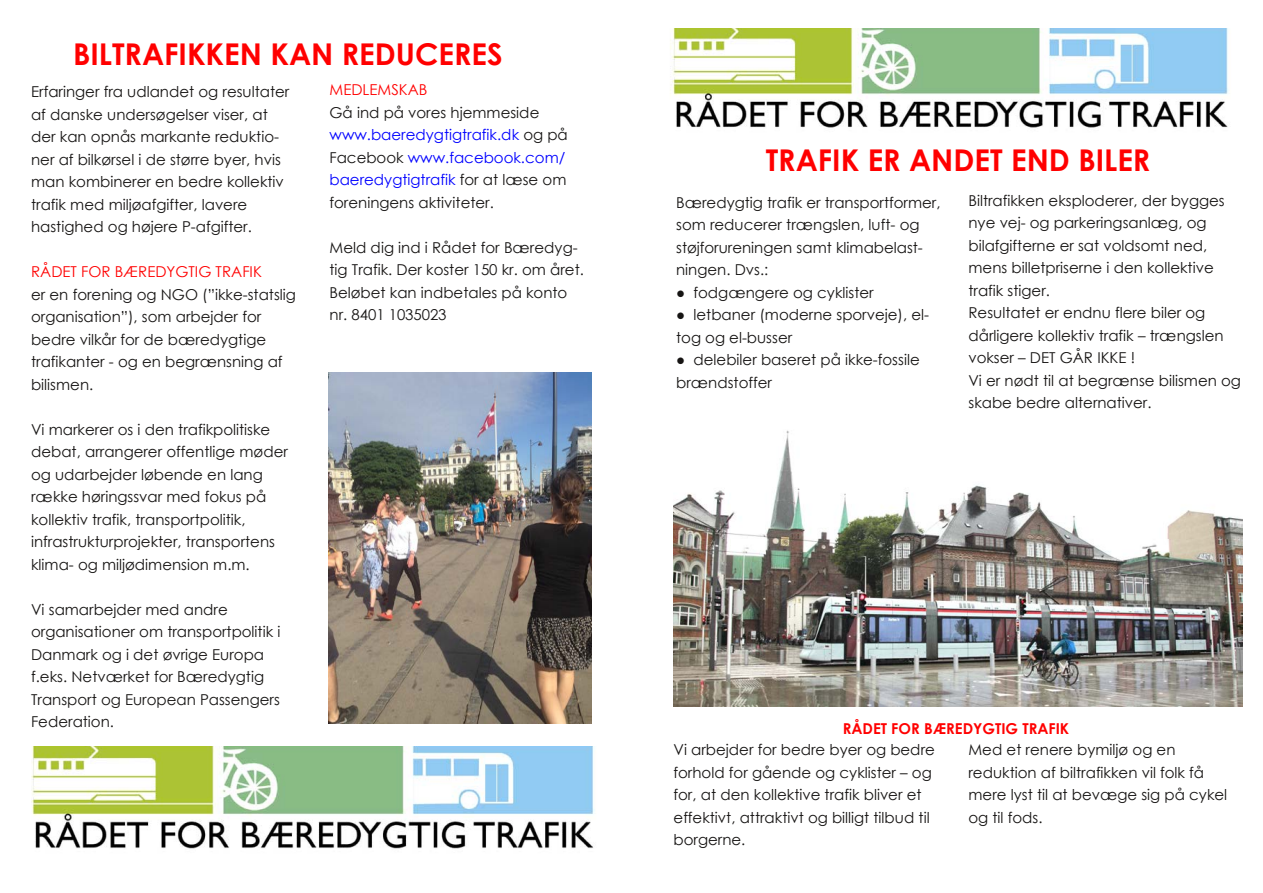
<style>
.page{position:relative;width:1263px;height:893px;background:#fff}
.page>*{position:absolute;margin:0;border:0;box-sizing:border-box;transform-origin:0 0}
.t1{font:700 30px "Century Gothic";color:#f00}
.t2{font:15px/22.5px "Century Gothic";color:#161413}
.t3{font:15px "Century Gothic";color:#f00}
.t4{font:700 15px "Century Gothic";color:#f00}
.s1{color:#00f}
</style>
<div class="page">
<img style="left:670px;top:28px;width:559px;height:100px">
<img style="left:673px;top:430px;width:570px;height:277px">
<img style="left:328px;top:373px;width:263px;height:350px">
<img style="left:31px;top:746px;width:564px;height:103px">
<h1 class="t1" style="left:73px;top:35px;width:431px">BILTRAFIKKEN KAN REDUCERES</h1>
<p class="t2" style="left:31px;top:80px;width:260px">Erfaringer fra udlandet og resultater af danske undersøgelser viser, at der kan opnås markante reduktio&shy;ner af bilkørsel i de større byer, hvis man kombinerer en bedre kollektiv trafik med miljøafgifter, lavere hastighed og højere P-afgifter.</p>
<p class="t3" style="left:31px;top:262px;width:232px">RÅDET FOR BÆREDYGTIG TRAFIK</p>
<p class="t2" style="left:31px;top:283px;width:266px">er en forening og NGO (”ikke-statslig organisation”), som arbejder for bedre vilkår for de bæredygtige trafikanter - og en begrænsning af bilismen.</p>
<p class="t2" style="left:31px;top:418px;width:258px">Vi markerer os i den trafikpolitiske debat, arrangerer offentlige møder og udarbejder løbende en lang række høringssvar med fokus på kollektiv trafik, transportpolitik, infrastrukturprojekter, transportens klima- og miljødimension m.m.</p>
<p class="t2" style="left:31px;top:598px;width:251px">Vi samarbejder med andre organisationer om transportpolitik i<br>Danmark og i det øvrige Europa f.eks. Netværket for Bæredygtig<br>Transport og European Passengers<br>Federation.</p>
<p class="t3" style="left:330px;top:80px;width:99px">MEDLEMSKAB</p>
<p class="t2" style="left:330px;top:101px;width:240px">Gå ind på vores hjemmeside <span class="s1">www.baeredygtigtrafik.dk</span> og på<br>Facebook <span class="s1">www.facebook.com/ baeredygtigtrafik</span> for at læse om foreningens aktiviteter.</p>
<p class="t2" style="left:330px;top:236px;width:256px">Meld dig ind i Rådet for Bæredyg&shy;tig Trafik. Der koster 150 kr. om året.<br>Beløbet kan indbetales på konto nr. 8401 1035023</p>
<h1 class="t1" style="left:766px;top:141px;width:386px">TRAFIK ER ANDET END BILER</h1>
<p class="t2" style="left:676px;top:190px;width:266px">Bæredygtig trafik er transportformer, som reducerer trængslen, luft- og støjforureningen samt klimabelast&shy;ningen. Dvs.:</p>
<p class="t2" style="left:676px;top:280px;width:199px">● fodgængere og cyklister</p>
<p class="t2" style="left:676px;top:303px;width:255px">● letbaner (moderne sporveje), el&shy;tog og el-busser</p>
<p class="t2" style="left:676px;top:348px;width:245px">● delebiler baseret på ikke-fossile brændstoffer</p>
<p class="t2" style="left:968px;top:189px;width:274px">Biltrafikken eksploderer, der bygges nye vej- og parkeringsanlæg, og bilafgifterne er sat voldsomt ned, mens billetpriserne i den kollektive trafik stiger.<br>Resultatet er endnu flere biler og dårligere kollektiv trafik – trængslen vokser – DET GÅR IKKE !<br>Vi er nødt til at begrænse bilismen og skabe bedre alternativer.</p>
<p class="t4" style="left:843px;top:718px;width:228px">RÅDET FOR BÆREDYGTIG TRAFIK</p>
<p class="t2" style="left:673px;top:738px;width:263px">Vi arbejder for bedre byer og bedre forhold for gående og cyklister – og for, at den kollektive trafik bliver et effektivt, attraktivt og billigt tilbud til borgerne.</p>
<p class="t2" style="left:968px;top:738px;width:260px">Med et renere bymiljø og en reduktion af biltrafikken vil folk få mere lyst til at bevæge sig på cykel og til fods.</p>
</div>
